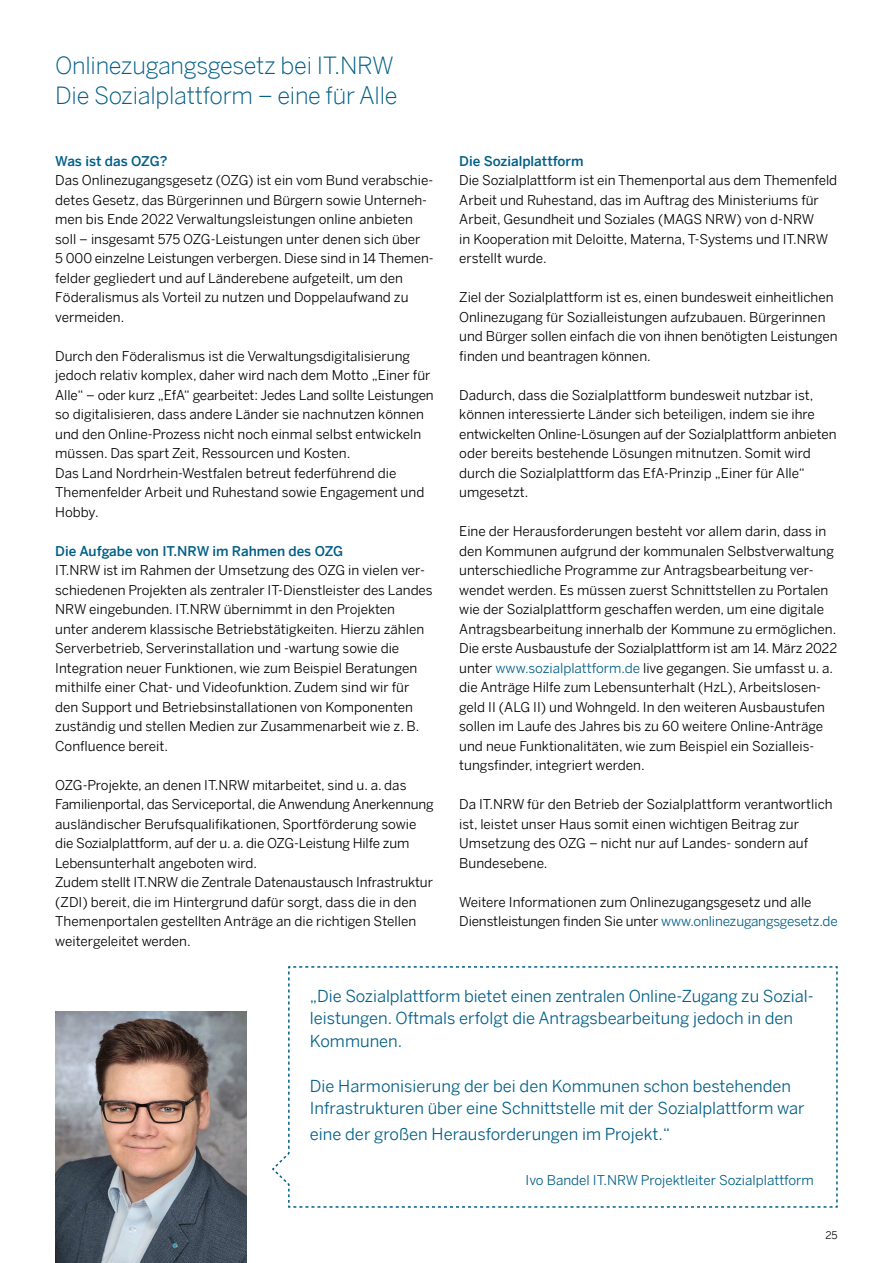
<style>
.page{position:relative;width:893px;height:1263px;background:#fff}
.page>*{position:absolute;margin:0;border:0;box-sizing:border-box;transform-origin:0 0}
.Seitentitel{font:300 23.7px "Benton Sans";letter-spacing:-.01em;color:#005f87}
.Headline_Sub{font:16.5px/22.5px "Benton Sans";color:#005f87}
.Fließtext{font:13.5px/19.5px "Benton Sans";color:#000}
.Headline_Sub-2{font:500 13.5px "Benton Sans";color:#005f87}
.Headline_Sub-3{font:13.5px "Benton Sans";color:#005f87}
.t1{font:10.5px "Benton Sans";color:#000}
.s1{color:#005f87}
</style>
<div class="page">
<img style="left:55px;top:1012px;width:192px;height:251px">
<svg style="left:272px;top:966px;width:566px;height:242px"></svg>
<p class="Seitentitel" style="left:55px;top:51px;width:340px">Onlinezugangsgesetz bei IT.NRW</p>
<p class="Seitentitel" style="left:55px;top:81px;width:344px">Die Sozialplattform – eine für Alle</p>
<p class="Headline_Sub-2" style="left:55px;top:153px;width:114px">Was ist das OZG?</p>
<p class="Fließtext" style="left:55px;top:171px;width:379px">Das Onlinezugangsgesetz (OZG) ist ein vom Bund verabschie&shy;detes Gesetz, das Bürgerinnen und Bürgern sowie Unterneh&shy;men bis Ende 2022 Verwaltungsleistungen online anbieten soll – insgesamt 575 OZG-Leistungen unter denen sich über<br>5 000 einzelne Leistungen verbergen. Diese sind in 14 Themen&shy;felder gegliedert und auf Länderebene aufgeteilt, um den Föderalismus als Vorteil zu nutzen und Doppelaufwand zu vermeiden.</p>
<p class="Fließtext" style="left:55px;top:346px;width:380px">Durch den Föderalismus ist die Verwaltungsdigitalisierung jedoch relativ komplex, daher wird nach dem Motto „Einer für Alle“ – oder kurz „EfA“ gearbeitet: Jedes Land sollte Leistungen so digitalisieren, dass andere Länder sie nachnutzen können und den Online-Prozess nicht noch einmal selbst entwickeln müssen. Das spart Zeit, Ressourcen und Kosten.</p>
<p class="Fließtext" style="left:55px;top:463px;width:371px">Das Land Nordrhein-Westfalen betreut federführend die<br>Themenfelder Arbeit und Ruhestand sowie Engagement und<br>Hobby.</p>
<p class="Headline_Sub-2" style="left:55px;top:543px;width:289px">Die Aufgabe von IT.NRW im Rahmen des OZG</p>
<p class="Fließtext" style="left:55px;top:561px;width:379px">IT.NRW ist im Rahmen der Umsetzung des OZG in vielen ver&shy;schiedenen Projekten als zentraler IT-Dienstleister des Landes NRW eingebunden. IT.NRW übernimmt in den Projekten<br>unter anderem klassische Betriebstätigkeiten. Hierzu zählen Serverbetrieb, Serverinstallation und -wartung sowie die Integration neuer Funktionen, wie zum Beispiel Beratungen mithilfe einer Chat- und Videofunktion. Zudem sind wir für den Support und Betriebsinstallationen von Komponenten zuständig und stellen Medien zur Zusammenarbeit wie z. B.<br>Confluence bereit.</p>
<p class="Fließtext" style="left:55px;top:775px;width:380px">OZG-Projekte, an denen IT.NRW mitarbeitet, sind u. a. das Familienportal, das Serviceportal, die Anwendung Anerkennung ausländischer Berufsqualifikationen, Sportförderung sowie die Sozialplattform, auf der u. a. die OZG-Leistung Hilfe zum Lebensunterhalt angeboten wird.</p>
<p class="Fließtext" style="left:55px;top:873px;width:379px">Zudem stellt IT.NRW die Zentrale Datenaustausch Infrastruktur (ZDI) bereit, die im Hintergrund dafür sorgt, dass die in den Themenportalen gestellten Anträge an die richtigen Stellen weitergeleitet werden.</p>
<p class="Headline_Sub-2" style="left:459px;top:153px;width:126px">Die Sozialplattform</p>
<p class="Fließtext" style="left:459px;top:171px;width:379px">Die Sozialplattform ist ein Themenportal aus dem Themenfeld Arbeit und Ruhestand, das im Auftrag des Ministeriums für Arbeit, Gesundheit und Soziales (MAGS NRW) von d-NRW<br>in Kooperation mit Deloitte, Materna, T-Systems und IT.NRW erstellt wurde.</p>
<p class="Fließtext" style="left:459px;top:288px;width:380px">Ziel der Sozialplattform ist es, einen bundesweit einheitlichen Onlinezugang für Sozialleistungen aufzubauen. Bürgerinnen und Bürger sollen einfach die von ihnen benötigten Leistungen finden und beantragen können.</p>
<p class="Fließtext" style="left:459px;top:385px;width:379px">Dadurch, dass die Sozialplattform bundesweit nutzbar ist, können interessierte Länder sich beteiligen, indem sie ihre entwickelten Online-Lösungen auf der Sozialplattform anbieten oder bereits bestehende Lösungen mitnutzen. Somit wird durch die Sozialplattform das EfA-Prinzip „Einer für Alle“ umgesetzt.</p>
<p class="Fließtext" style="left:459px;top:522px;width:379px">Eine der Herausforderungen besteht vor allem darin, dass in den Kommunen aufgrund der kommunalen Selbstverwaltung unterschiedliche Programme zur Antragsbearbeitung ver&shy;wendet werden. Es müssen zuerst Schnittstellen zu Portalen wie der Sozialplattform geschaffen werden, um eine digitale Antragsbearbeitung innerhalb der Kommune zu ermöglichen.</p>
<p class="Fließtext" style="left:459px;top:639px;width:379px">Die erste Ausbaustufe der Sozialplattform ist am 14. März 2022 unter <span class="s1">www.sozialplattform.de</span> live gegangen. Sie umfasst u. a. die Anträge Hilfe zum Lebensunterhalt (HzL), Arbeitslosen&shy;geld II (ALG II) und Wohngeld. In den weiteren Ausbaustufen sollen im Laufe des Jahres bis zu 60 weitere Online-Anträge und neue Funktionalitäten, wie zum Beispiel ein Sozialleis&shy;tungsfinder, integriert werden.</p>
<p class="Fließtext" style="left:459px;top:795px;width:375px">Da IT.NRW für den Betrieb der Sozialplattform verantwortlich ist, leistet unser Haus somit einen wichtigen Beitrag zur Umsetzung des OZG – nicht nur auf Landes- sondern auf Bundesebene.</p>
<p class="Fließtext" style="left:459px;top:892px;width:380px">Weitere Informationen zum Onlinezugangsgesetz und alle<br>Dienstleistungen finden Sie unter <span class="s1">www.onlinezugangsgesetz.de</span></p>
<p class="Headline_Sub" style="left:310px;top:984px;width:503px">„Die Sozialplattform bietet einen zentralen Online-Zugang zu Sozial&shy;leistungen. Oftmals erfolgt die Antragsbearbeitung jedoch in den<br>Kommunen.</p>
<p class="Headline_Sub" style="left:310px;top:1074px;width:496px">Die Harmonisierung der bei den Kommunen schon bestehenden<br>Infrastrukturen über eine Schnittstelle mit der Sozialplattform war</p>
<p class="Headline_Sub" style="left:310px;top:1122px;width:362px">eine der großen Herausforderungen im Projekt.“</p>
<p class="Headline_Sub-3" style="left:526px;top:1172px;width:290px">Ivo Bandel IT.NRW Projektleiter Sozialplattform</p>
<p class="t1" style="left:825px;top:1229px;width:14px">25</p>
</div>
